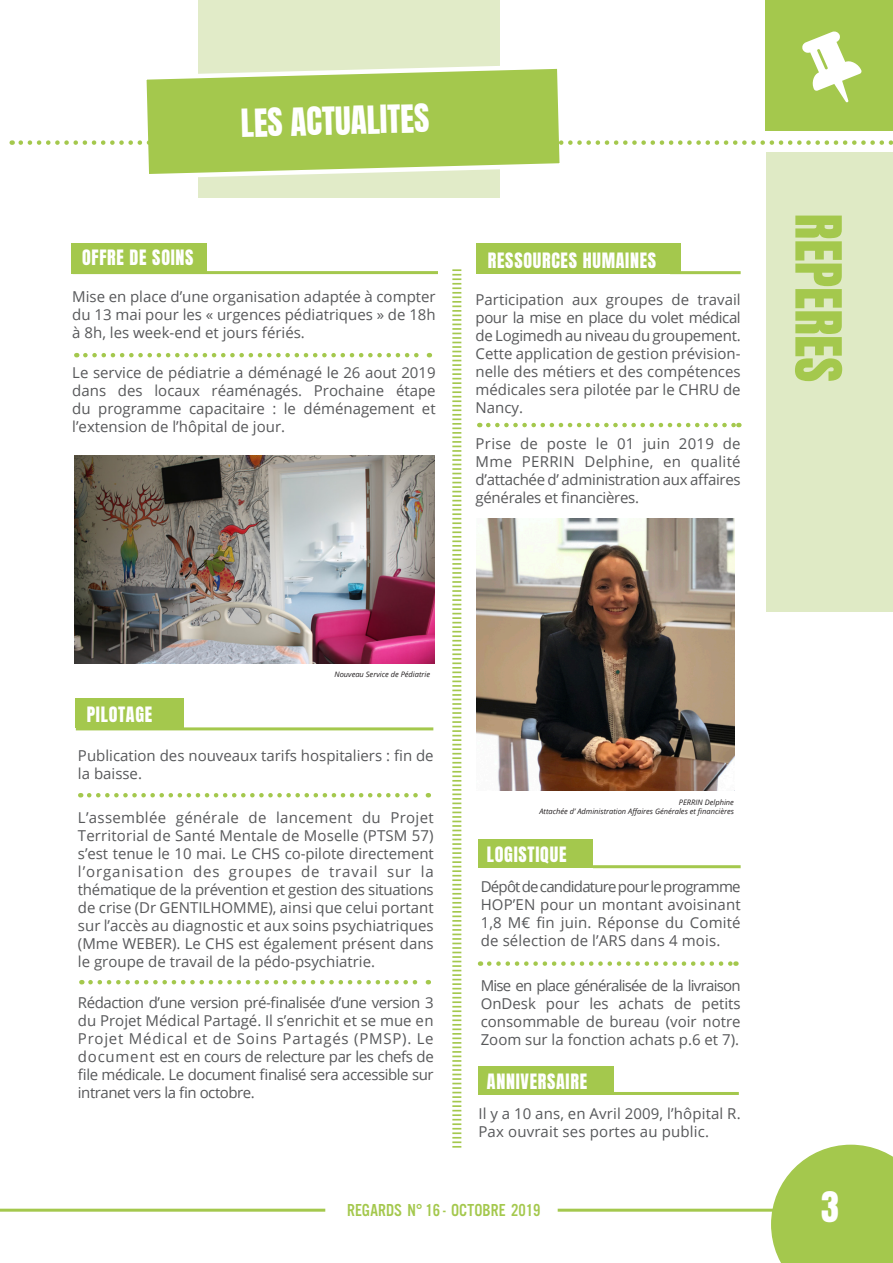
<style>
.page{position:relative;width:893px;height:1263px;background:#fff}
.page>*{position:absolute;margin:0;border:0;box-sizing:border-box;transform-origin:0 0}
.t1{font:54px "Anton";color:#a4c84d}
.t2{font:36px "Anton";color:#fff}
.t3{font:33px "Anton";color:#fff}
.t4{font:18px "Anton";letter-spacing:.04em;color:#fff}
.t5{font:18px "Alternate Got No 3 D";color:#a4c84d}
.t6{font:15px/18px "Open Sans";color:#57585a;text-align:justify}
.t7{font:italic 7.5px/9px "Open Sans";color:#231f20;text-align:right}
</style>
<div class="page">
<div style="left:198px;top:0;width:302px;height:198px;background:#e1ebc8"></div>
<div style="left:766px;top:152px;width:127px;height:459px;background:#dfeac5"></div>
<div style="left:765px;top:0;width:128px;height:131px;background:#a4c84d"></div>
<svg style="left:146px;top:66px;width:414px;height:111px"></svg>
<svg style="left:21px;top:140px;width:872px;height:5px"></svg>
<hr style="left:0;top:1209px;width:325px;height:3px;background:#a4c84d">
<svg style="left:771px;top:1145px;width:122px;height:118px"></svg>
<hr style="left:558px;top:1209px;width:302px;height:3px;background:#a4c84d">
<svg style="left:802px;top:31px;width:59px;height:71px"></svg>
<div style="left:72px;top:243px;width:135px;height:30px;background:#a4c84d"></div>
<hr style="left:73px;top:271px;width:365px;height:3px;background:#a4c84d">
<hr style="left:670px;top:271px;width:71px;height:3px;background:#a4c84d">
<div style="left:477px;top:243px;width:204px;height:31px;background:#a4c84d"></div>
<svg style="left:488px;top:423px;width:251px;height:4px"></svg>
<svg style="left:489px;top:961px;width:247px;height:5px"></svg>
<div style="left:478px;top:840px;width:115px;height:28px;background:#a4c84d"></div>
<hr style="left:593px;top:865px;width:148px;height:3px;background:#a4c84d">
<svg style="left:452px;top:269px;width:9px;height:879px"></svg>
<div style="left:76px;top:698px;width:108px;height:30px;background:#a4c84d"></div>
<hr style="left:76px;top:727px;width:357px;height:3px;background:#a4c84d">
<svg style="left:89px;top:793px;width:340px;height:4px"></svg>
<svg style="left:90px;top:980px;width:339px;height:4px"></svg>
<svg style="left:85px;top:353px;width:345px;height:4px"></svg>
<div style="left:478px;top:1067px;width:135px;height:28px;background:#a4c84d"></div>
<hr style="left:599px;top:1092px;width:140px;height:3px;background:#a4c84d">
<img style="left:75px;top:455px;width:359px;height:209px">
<img style="left:476px;top:519px;width:259px;height:271px">
<h3 class="t3" style="left:240px;top:107px;width:190px;rotate:-2deg">LES ACTUALITES</h3>
<p class="t4" style="left:82px;top:248px;width:113px">OFFRE DE SOINS</p>
<p class="t6" style="left:72px;top:287px;width:365px">Mise en place d’une organisation adaptée à compter du 13 mai pour les « urgences pédiatriques » de 18h à 8h, les week-end et jours fériés.</p>
<p class="t6" style="left:72px;top:363px;width:365px">Le service de pédiatrie a déménagé le 26 aout 2019 dans des locaux réaménagés. Prochaine étape du programme capacitaire : le déménagement et l’extension de l’hôpital de jour.</p>
<p class="t4" style="left:488px;top:251px;width:170px">RESSOURCES HUMAINES</p>
<p class="t6" style="left:476px;top:290px;width:267px">Participation aux groupes de travail pour la mise en place du volet médical de Logimedh au niveau du groupement.<br>Cette application de gestion prévision&shy;nelle des métiers et des compétences médicales sera pilotée par le CHRU de Nancy.</p>
<p class="t6" style="left:476px;top:434px;width:267px">Prise de poste le 01 juin 2019 de Mme PERRIN Delphine, en qualité d’attachée d’ administration aux affaires générales et financières.</p>
<h1 class="t1" style="left:846px;top:213px;width:170px;rotate:90deg">REPERES</h1>
<p class="t4" style="left:87px;top:705px;width:67px">PILOTAGE</p>
<p class="t7" style="left:334px;top:670px;width:97px">Nouveau Service de Pédiatrie</p>
<p class="t6" style="left:78px;top:746px;width:357px">Publication des nouveaux tarifs hospitaliers : fin de la baisse.</p>
<p class="t6" style="left:78px;top:808px;width:357px">L’assemblée générale de lancement du Projet Territorial de Santé Mentale de Moselle (PTSM 57) s’est tenue le 10 mai. Le CHS co-pilote directement l’organisation des groupes de travail sur la thématique de la prévention et gestion des situations de crise (Dr GENTILHOMME), ainsi que celui portant sur l’accès au diagnostic et aux soins psychiatriques (Mme WEBER). Le CHS est également présent dans le groupe de travail de la pédo-psychiatrie.</p>
<p class="t6" style="left:78px;top:993px;width:357px">Rédaction d’une version pré-finalisée d’une version 3 du Projet Médical Partagé. Il s’enrichit et se mue en Projet Médical et de Soins Partagés (PMSP). Le document est en cours de relecture par les chefs de file médicale. Le document finalisé sera accessible sur intranet vers la fin octobre.</p>
<p class="t7" style="left:539px;top:797px;width:196px">PERRIN Delphine<br>Attachée d’ Administration Affaires Générales et financières</p>
<p class="t4" style="left:487px;top:846px;width:81px">LOGISTIQUE</p>
<p class="t6" style="left:481px;top:877px;width:261px">Dépôt de candidature pour le programme HOP’EN pour un montant avoisinant 1,8 M€ fin juin. Réponse du Comité de sélection de l’ARS dans 4 mois.</p>
<p class="t6" style="left:481px;top:976px;width:261px">Mise en place généralisée de la livraison OnDesk pour les achats de petits consommable de bureau (voir notre Zoom sur la fonction achats p.6 et 7).</p>
<p class="t4" style="left:487px;top:1072px;width:102px">ANNIVERSAIRE</p>
<p class="t6" style="left:478px;top:1104px;width:264px">Il y a 10 ans, en Avril 2009, l’hôpital R.<br>Pax ouvrait ses portes au public.</p>
<p class="t5" style="left:347px;top:1201px;width:195px">REGARDS N° 16 - OCTOBRE 2019</p>
<h2 class="t2" style="left:821px;top:1189px;width:19px">3</h2>
</div>
